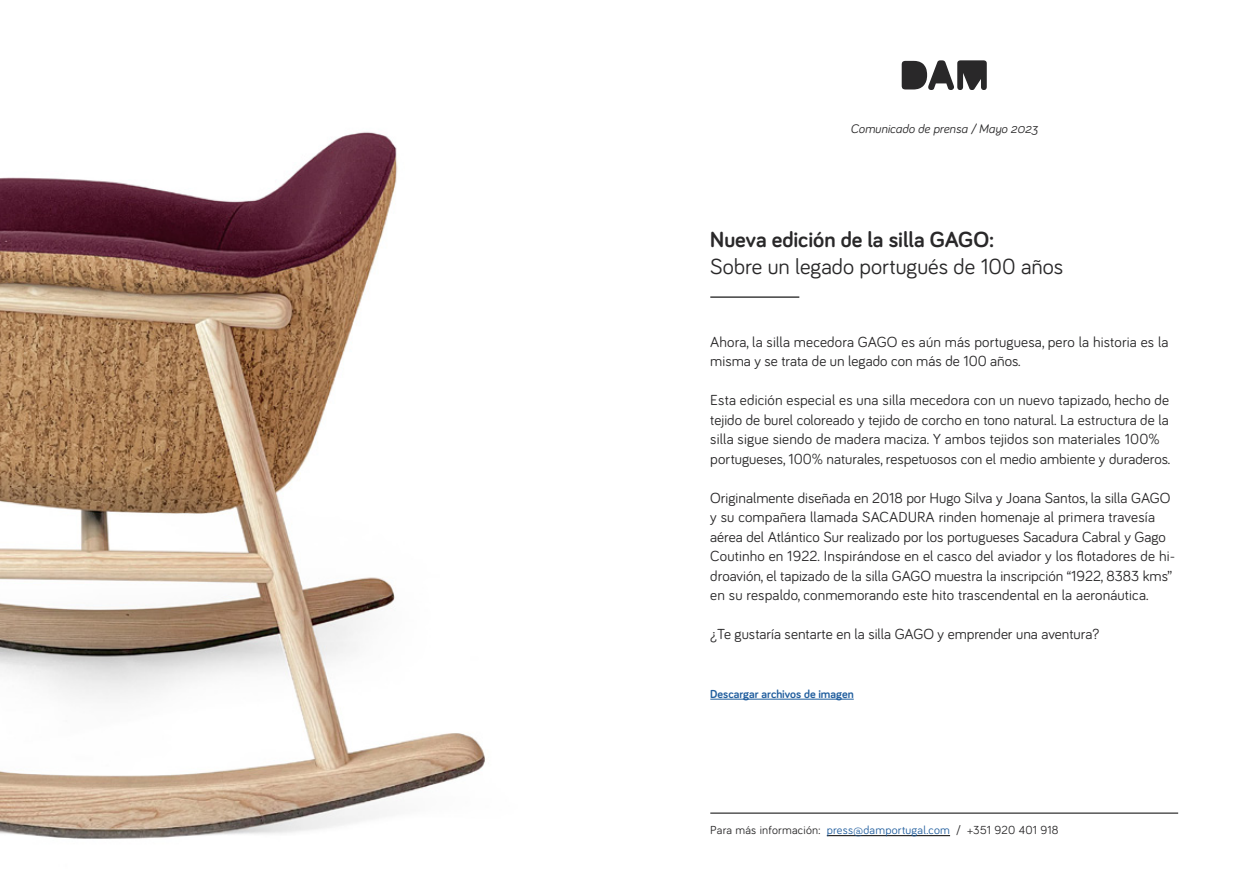
<style>
.page{position:relative;width:1259px;height:893px;background:#fff}
.page>*{position:absolute;margin:0;border:0;box-sizing:border-box;transform-origin:0 0}
.t1{font:22.5px "Bariol";color:#292829}
.t2{font:700 22.5px "Bariol";color:#292829}
.t3{font:15px/19.5px "Bariol";color:#292829}
.t4{font:italic 12.75px "Bariol";color:#292829}
.t5{font:12px "Bariol";letter-spacing:.02em;color:#292829}
.t6{font:700 12px "Bariol";color:#215e9e}
.s1{color:#215e9e}
</style>
<div class="page">
<svg style="left:901px;top:60px;width:85px;height:30px"></svg>
<hr style="left:710px;top:813px;width:468px;height:1px;background:#000">
<hr style="left:827px;top:835px;width:123px;height:1px;background:#000">
<hr style="left:710px;top:699px;width:143px;height:1px;background:#215e9e">
<hr style="left:710px;top:297px;width:89px;height:1px;background:#000">
<img style="left:0;top:132px;width:486px;height:707px">
<p class="t4" style="left:850px;top:120px;width:189px">Comunicado de prensa / Mayo 2023</p>
<h1 class="t2" style="left:710px;top:224px;width:285px">Nueva edición de la silla GAGO:</h1>
<h1 class="t1" style="left:710px;top:251px;width:354px">Sobre un legado portugués de 100 años</h1>
<p class="t3" style="left:710px;top:331px;width:460px">Ahora, la silla mecedora GAGO es aún más portuguesa, pero la historia es la misma y se trata de un legado con más de 100 años.</p>
<p class="t3" style="left:710px;top:389px;width:461px">Esta edición especial es una silla mecedora con un nuevo tapizado, hecho de tejido de burel coloreado y tejido de corcho en tono natural. La estructura de la silla sigue siendo de madera maciza. Y ambos tejidos son materiales 100% portugueses, 100% naturales, respetuosos con el medio ambiente y duraderos.</p>
<p class="t3" style="left:710px;top:487px;width:466px">Originalmente diseñada en 2018 por Hugo Silva y Joana Santos, la silla GAGO y su compañera llamada SACADURA rinden homenaje al primera travesía aérea del Atlántico Sur realizado por los portugueses Sacadura Cabral y Gago Coutinho en 1922. Inspirándose en el casco del aviador y los flotadores de hi&shy;droavión, el tapizado de la silla GAGO muestra la inscripción “1922, 8383 kms’’ en su respaldo, conmemorando este hito trascendental en la aeronáutica.</p>
<p class="t3" style="left:710px;top:623px;width:390px">¿Te gustaría sentarte en la silla GAGO y emprender una aventura?</p>
<p class="t6" style="left:710px;top:685px;width:145px">Descargar archivos de imagen</p>
<p class="t5" style="left:710px;top:822px;width:350px">Para más información: <span class="s1">press@damportugal.com</span> / +351 920 401 918</p>
</div>
